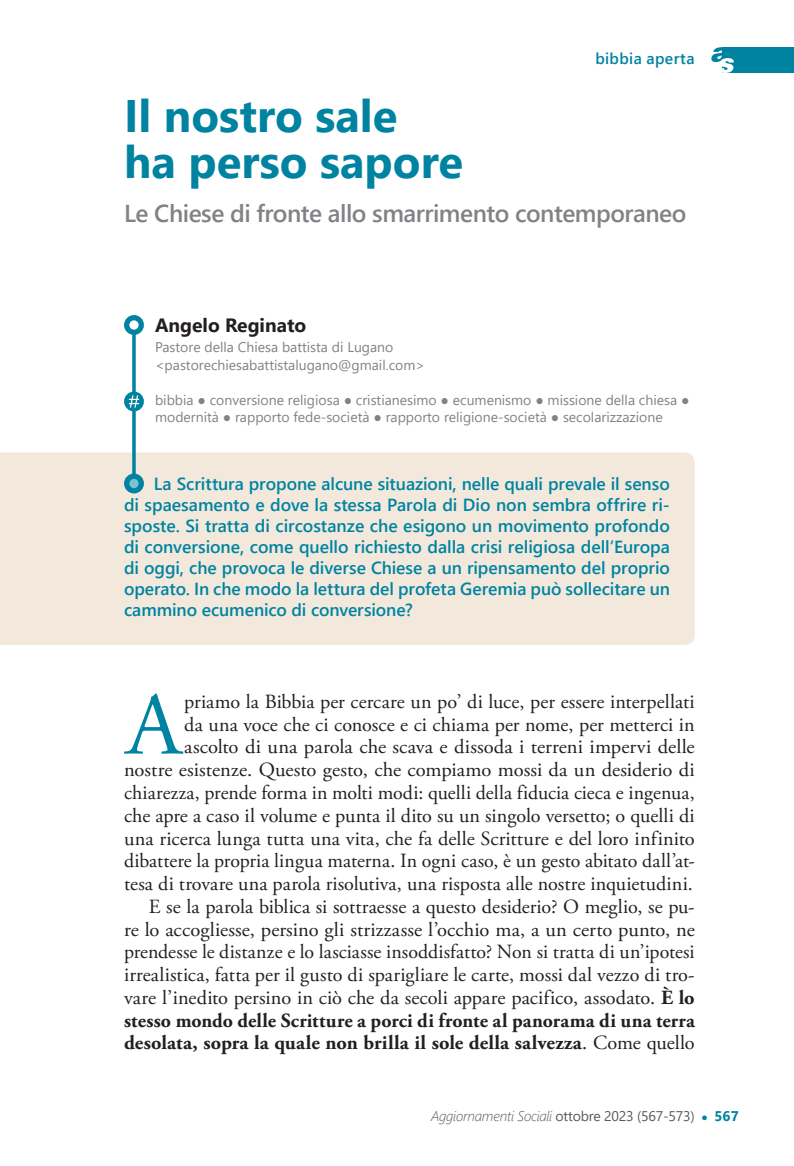
<style>
.page{position:relative;width:794px;height:1166px;background:#fff}
.page>*{position:absolute;margin:0;border:0;box-sizing:border-box;transform-origin:0 0}
._01_Primo_capoverso{font:88.73px "Adobe Garamond Pro";color:#0083a1}
._05_TITOLONE{font:700 45.5px/45.5px "Segoe UI";color:#0083a1}
._05b_Sottotitolone{font:600 24.5px "Segoe UI";letter-spacing:-.02em;color:#808285}
._01_Primo_capoverso-2{font:20.12px/22.8px "Adobe Garamond Pro";color:#231f20;text-align:right}
._01_TESTO_ARTICOLO{font:20.12px/22.8px "Adobe Garamond Pro";color:#231f20;text-align:justify}
._05_Autore{font:700 19.25px "Segoe UI";color:#231f20}
.t1{font:18.9px "Segoe UI";color:#0083a1}
._01_Abstract{font:600 17.5px/21px "Segoe UI";letter-spacing:-.005em;color:#0083a1;text-align:justify}
.t2{font:600 15.75px "Segoe UI";letter-spacing:.02em;color:#0083a1}
._05bis_hashtag{font:14px/17.5px "Segoe UI";color:#808285}
._05_Qualifica{font:14px "Segoe UI";color:#808285}
.t3{font:italic 300 14px "Segoe UI";letter-spacing:-.015em;color:#57585a}
.t4{font:700 14px "Segoe UI";color:#0083a1}
.s1{font-weight:700}
.s2{font-weight:400;font-style:normal}
</style>
<div class="page">
<div style="left:722px;top:47px;width:72px;height:26px;background:#0083a1"></div>
<svg style="left:711px;top:47px;width:23px;height:26px"></svg>
<div style="left:0;top:452px;width:694px;height:193px;background:#f2e9dc"></div>
<svg style="left:132px;top:335px;width:4px;height:138px"></svg>
<svg style="left:127px;top:318px;width:14px;height:14px"></svg>
<div style="left:124px;top:315px;width:20px;height:20px;border:5px solid #0083a1;border-radius:50%"></div>
<svg style="left:127px;top:476px;width:14px;height:15px"></svg>
<div style="left:124px;top:473px;width:20px;height:20px;border:5px solid #0083a1;border-radius:50%"></div>
<div style="left:124px;top:391px;width:20px;height:20px;border:5px solid #0083a1;border-radius:50%"></div>
<svg style="left:129px;top:395px;width:10px;height:13px"></svg>
<p class="t2" style="left:595px;top:44px;width:101px">bibbia aperta</p>
<p class="_05_TITOLONE" style="left:124px;top:90px;width:341px">Il nostro sale<br>ha perso sapore</p>
<p class="_05b_Sottotitolone" style="left:124px;top:190px;width:564px">Le Chiese di fronte allo smarrimento contemporaneo</p>
<p class="_05_Autore" style="left:155px;top:307px;width:153px">Angelo Reginato</p>
<p class="_05_Qualifica" style="left:155px;top:334px;width:240px">Pastore della Chiesa battista di Lugano</p>
<p class="_05_Qualifica" style="left:155px;top:352px;width:271px">&lt;pastorechiesabattistalugano@gmail.com&gt;</p>
<p class="_05bis_hashtag" style="left:155px;top:390px;width:536px">bibbia ● conversione religiosa ● cristianesimo ● ecumenismo ● missione della chiesa ● modernità ● rapporto fede-società ● rapporto religione-società ● secolarizzazione</p>
<p class="_01_Abstract" style="left:124px;top:471px;width:547px;text-indent:30px">La Scrittura propone alcune situazioni, nelle quali prevale il senso di spaesamento e dove la stessa Parola di Dio non sembra offrire ri&shy;sposte. Si tratta di circostanze che esigono un movimento profondo di conversione, come quello richiesto dalla crisi religiosa dell’Europa di oggi, che provoca le diverse Chiese a un ripensamento del proprio operato. In che modo la lettura del profeta Geremia può sollecitare un cammino ecumenico di conversione?</p>
<p class="_01_Primo_capoverso" style="left:126px;top:672px;width:57px">A</p>
<p class="_01_Primo_capoverso-2" style="left:124px;top:691px;width:572px">priamo la Bibbia per cercare un po’ di luce, per essere interpellati<br>da una voce che ci conosce e ci chiama per nome, per metterci in<br>ascolto di una parola che scava e dissoda i terreni impervi delle<br>nostre esistenze. Questo gesto, che compiamo mossi da un desiderio di chiarezza, prende forma in molti modi: quelli della fiducia cieca e ingenua, che apre a caso il volume e punta il dito su un singolo versetto; o quelli di una ricerca lunga tutta una vita, che fa delle Scritture e del loro infinito dibattere la propria lingua materna. In ogni caso, è un gesto abitato dall’at&shy;tesa di trovare una parola risolutiva, una risposta alle nostre inquietudini.</p>
<p class="_01_TESTO_ARTICOLO" style="left:124px;top:896px;width:572px;text-indent:25px">E se la parola biblica si sottraesse a questo desiderio? O meglio, se pu&shy;re lo accogliesse, persino gli strizzasse l’occhio ma, a un certo punto, ne prendesse le distanze e lo lasciasse insoddisfatto? Non si tratta di un’ipotesi irrealistica, fatta per il gusto di sparigliare le carte, mossi dal vezzo di tro&shy;vare l’inedito persino in ciò che da secoli appare pacifico, assodato. <span class="s1">È lo stesso mondo delle Scritture a porci di fronte al panorama di una terra desolata, sopra la quale non brilla il sole della salvezza</span>. Come quello</p>
<p class="t3" style="left:431px;top:1103px;width:265px">Aggiornamenti Sociali <span class="s2">ottobre 2023 (567-573)</span></p>
<p class="t4" style="left:714px;top:1103px;width:26px">567</p>
<p class="t1" style="left:701px;top:1099px;width:9px">•</p>
</div>
